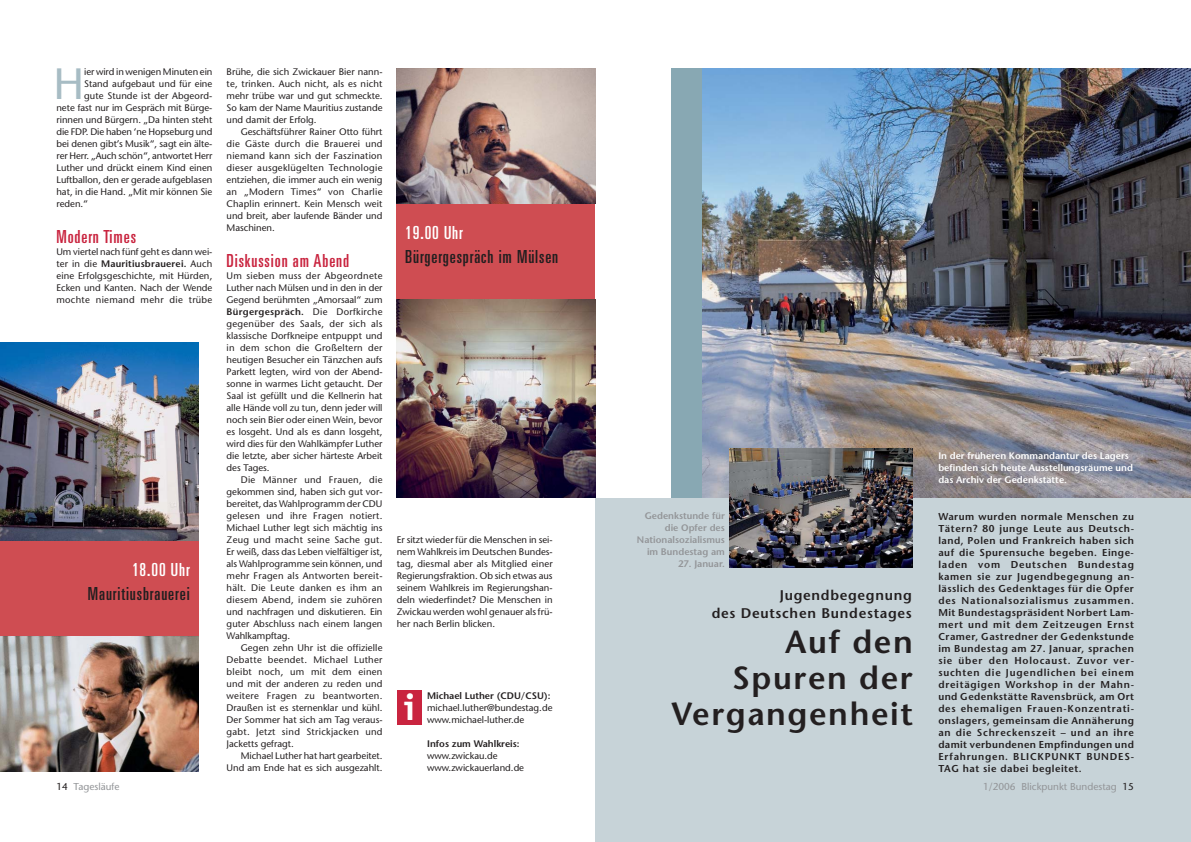
<style>
.page{position:relative;width:1191px;height:842px;background:#fff}
.page>*{position:absolute;margin:0;border:0;box-sizing:border-box;transform-origin:0 0}
.t1{font:43.8px "Stone Sans";color:#a7bcc4}
.t2{font:700 37px "Officina Sans";color:#fff}
.t3{font:600 32px/36px "Stone Sans";letter-spacing:.05em;color:#231f20;text-align:right}
.t4{font:ultra-condensed 18px "Univers";letter-spacing:.05em;color:#231f20}
.t5{font:ultra-condensed 18px "Univers";letter-spacing:.05em;color:#c9243f}
.t6{font:ultra-condensed 18px "Univers";letter-spacing:.05em;color:#fff}
.t7{font:600 14px/18px "Stone Sans";letter-spacing:.05em;color:#231f20;text-align:right}
.t8{font:600 10px/12px "Stone Sans";letter-spacing:.075em;color:#231f20;text-align:justify}
.t9{font:10px "Stone Sans";color:#939598}
.t10{font:9.5px/12px "Stone Sans";color:#231f20;text-align:justify}
.t11{font:600 9.5px/12px "Stone Sans";color:#fff}
.t12{font:600 9.5px/12px "Stone Sans";color:#939598;text-align:right}
.t13{font:600 9.5px "Stone Sans";color:#231f20}
.s1{font-weight:600}
.s2{color:#231f20}
</style>
<div class="page">
<div style="left:595px;top:498px;width:595px;height:344px;background:#c7d3d8"></div>
<div style="left:672px;top:68px;width:31px;height:430px;background:#88a8b3"></div>
<img style="left:703px;top:68px;width:487px;height:430px">
<div style="left:397px;top:203px;width:198px;height:96px;background:#cf4d52"></div>
<img style="left:397px;top:68px;width:198px;height:135px">
<img style="left:397px;top:299px;width:198px;height:199px">
<div style="left:0;top:540px;width:198px;height:97px;background:#cf4d52"></div>
<img style="left:0;top:637px;width:198px;height:134px">
<img style="left:0;top:342px;width:198px;height:198px">
<div style="left:397px;top:691px;width:24px;height:34px;background:#c9243f"></div>
<img style="left:730px;top:448px;width:182px;height:119px">
<h1 class="t1" style="left:53px;top:67px;width:32px">H</h1>
<p class="t10" style="left:84px;top:67px;width:130px">ier wird in wenigen Minuten ein</p>
<p class="t10" style="left:84px;top:79px;width:130px">Stand aufgebaut und für eine</p>
<p class="t10" style="left:84px;top:91px;width:130px">gute Stunde ist der Abgeord-</p>
<p class="t10" style="left:56px;top:103px;width:157px">nete fast nur im Gespräch mit Bürge-</p>
<p class="t10" style="left:56px;top:115px;width:157px">rinnen und Bürgern. „Da hinten steht</p>
<p class="t10" style="left:56px;top:127px;width:157px">die FDP. Die haben ‘ne Hopseburg und</p>
<p class="t10" style="left:56px;top:139px;width:157px">bei denen gibt’s Musik“, sagt ein älte-</p>
<p class="t10" style="left:56px;top:151px;width:157px">rer Herr. „Auch schön“, antwortet Herr</p>
<p class="t10" style="left:56px;top:163px;width:157px">Luther und drückt einem Kind einen</p>
<p class="t10" style="left:56px;top:175px;width:157px">Luftballon, den er gerade aufgeblasen</p>
<p class="t10" style="left:56px;top:187px;width:157px">hat, in die Hand. „Mit mir können Sie</p>
<p class="t10" style="left:56px;top:199px;width:33px">reden.“</p>
<h3 class="t5" style="left:56px;top:230px;width:81px">Modern Times</h3>
<p class="t10" style="left:56px;top:247px;width:157px">Um viertel nach fünf geht es dann wei&shy;ter in die <span class="s1">Mauritiusbrauerei.</span> Auch eine Erfolgsgeschichte, mit Hürden, Ecken und Kanten. Nach der Wende mochte niemand mehr die trübe</p>
<h3 class="t6" style="left:132px;top:563px;width:59px">18.00 Uhr</h3>
<h3 class="t4" style="left:88px;top:587px;width:103px">Mauritiusbrauerei</h3>
<p class="t9" style="left:56px;top:783px;width:65px"><span class="s2">14</span> Tagesläufe</p>
<p class="t10" style="left:226px;top:67px;width:157px">Brühe, die sich Zwickauer Bier nann&shy;te, trinken. Auch nicht, als es nicht mehr trübe war und gut schmeckte.<br>So kam der Name Mauritius zustande und damit der Erfolg.</p>
<p class="t10" style="left:226px;top:127px;width:157px;text-indent:14px">Geschäftsführer Rainer Otto führt die Gäste durch die Brauerei und niemand kann sich der Faszination dieser ausgeklügelten Technologie entziehen, die immer auch ein wenig an „Modern Times“ von Charlie Chaplin erinnert. Kein Mensch weit und breit, aber laufende Bänder und Maschinen.</p>
<h3 class="t5" style="left:226px;top:254px;width:124px">Diskussion am Abend</h3>
<p class="t10" style="left:226px;top:271px;width:157px">Um sieben muss der Abgeordnete Luther nach Mülsen und in den in der Gegend berühmten „Amorsaal“ zum <span class="s1">Bürgergespräch.</span> Die Dorfkirche gegenüber des Saals, der sich als klassische Dorfkneipe entpuppt und in dem schon die Großeltern der heutigen Besucher ein Tänzchen aufs Parkett legten, wird von der Abend&shy;sonne in warmes Licht getaucht. Der Saal ist gefüllt und die Kellnerin hat alle Hände voll zu tun, denn jeder will noch sein Bier oder einen Wein, bevor es losgeht. Und als es dann losgeht, wird dies für den Wahlkämpfer Luther die letzte, aber sicher härteste Arbeit des Tages.</p>
<p class="t10" style="left:226px;top:475px;width:157px;text-indent:14px">Die Männer und Frauen, die gekommen sind, haben sich gut vor&shy;bereitet, das Wahlprogramm der CDU gelesen und ihre Fragen notiert.<br>Michael Luther legt sich mächtig ins Zeug und macht seine Sache gut.<br>Er weiß, dass das Leben vielfältiger ist, als Wahlprogramme sein können, und mehr Fragen als Antworten bereit&shy;hält. Die Leute danken es ihm an diesem Abend, indem sie zuhören und nachfragen und diskutieren. Ein guter Abschluss nach einem langen Wahlkampftag.</p>
<p class="t10" style="left:226px;top:643px;width:157px;text-indent:14px">Gegen zehn Uhr ist die offizielle Debatte beendet. Michael Luther bleibt noch, um mit dem einen und mit der anderen zu reden und weitere Fragen zu beantworten.<br>Draußen ist es sternenklar und kühl.<br>Der Sommer hat sich am Tag veraus&shy;gabt. Jetzt sind Strickjacken und Jacketts gefragt.</p>
<p class="t10" style="left:226px;top:751px;width:157px;text-align:right">Michael Luther hat hart gearbeitet.<br>Und am Ende hat es sich ausgezahlt.</p>
<h3 class="t6" style="left:405px;top:226px;width:59px">19.00 Uhr</h3>
<h3 class="t4" style="left:405px;top:250px;width:154px">Bürgergespräch im Mülsen</h3>
<p class="t10" style="left:397px;top:535px;width:157px">Er sitzt wieder für die Menschen in sei&shy;nem Wahlkreis im Deutschen Bundes&shy;tag, diesmal aber als Mitglied einer Regierungsfraktion. Ob sich etwas aus seinem Wahlkreis im Regierungshan&shy;deln wiederfindet? Die Menschen in Zwickau werden wohl genauer als frü&shy;her nach Berlin blicken.</p>
<h2 class="t2" style="left:404px;top:693px;width:13px">i</h2>
<p class="t13" style="left:427px;top:692px;width:125px">Michael Luther (CDU/CSU):</p>
<p class="t10" style="left:427px;top:703px;width:127px">michael.luther@bundestag.de www.michael-luther.de</p>
<p class="t13" style="left:427px;top:740px;width:94px">Infos zum Wahlkreis:</p>
<p class="t10" style="left:427px;top:751px;width:98px">www.zwickau.de www.zwickauerland.de</p>
<p class="t12" style="left:637px;top:511px;width:89px">Gedenkstunde für die Opfer des<br>Nationalsozialismus im Bundestag am</p>
<p class="t12" style="left:678px;top:559px;width:48px">27. Januar.</p>
<h3 class="t7" style="left:711px;top:588px;width:202px">Jugendbegegnung<br>des Deutschen Bundestages</h3>
<h3 class="t3" style="left:671px;top:627px;width:243px">Auf den<br>Spuren der<br>Vergangenheit</h3>
<p class="t11" style="left:938px;top:451px;width:196px">In der früheren Kommandantur des Lagers befinden sich heute Ausstellungsräume und das Archiv der Gedenkstätte.</p>
<p class="t8" style="left:938px;top:511px;width:197px">Warum wurden normale Menschen zu Tätern? 80 junge Leute aus Deutsch&shy;land, Polen und Frankreich haben sich auf die Spurensuche begeben. Einge&shy;laden vom Deutschen Bundestag kamen sie zur Jugendbegegnung an&shy;lässlich des Gedenktages für die Opfer des Nationalsozialismus zusammen.<br>Mit Bundestagspräsident Norbert Lam&shy;mert und mit dem Zeitzeugen Ernst Cramer, Gastredner der Gedenkstunde im Bundestag am 27. Januar, sprachen sie über den Holocaust. Zuvor ver&shy;suchten die Jugendlichen bei einem dreitägigen Workshop in der Mahn&shy;und Gedenkstätte Ravensbrück, am Ort des ehemaligen Frauen-Konzentrati&shy;onslagers, gemeinsam die Annäherung an die Schreckenszeit – und an ihre damit verbundenen Empfindungen und Erfahrungen. BLICKPUNKT BUNDES-TAG hat sie dabei begleitet.</p>
<p class="t9" style="left:983px;top:783px;width:152px">1/2006 Blickpunkt Bundestag <span class="s2">15</span></p>
</div>
